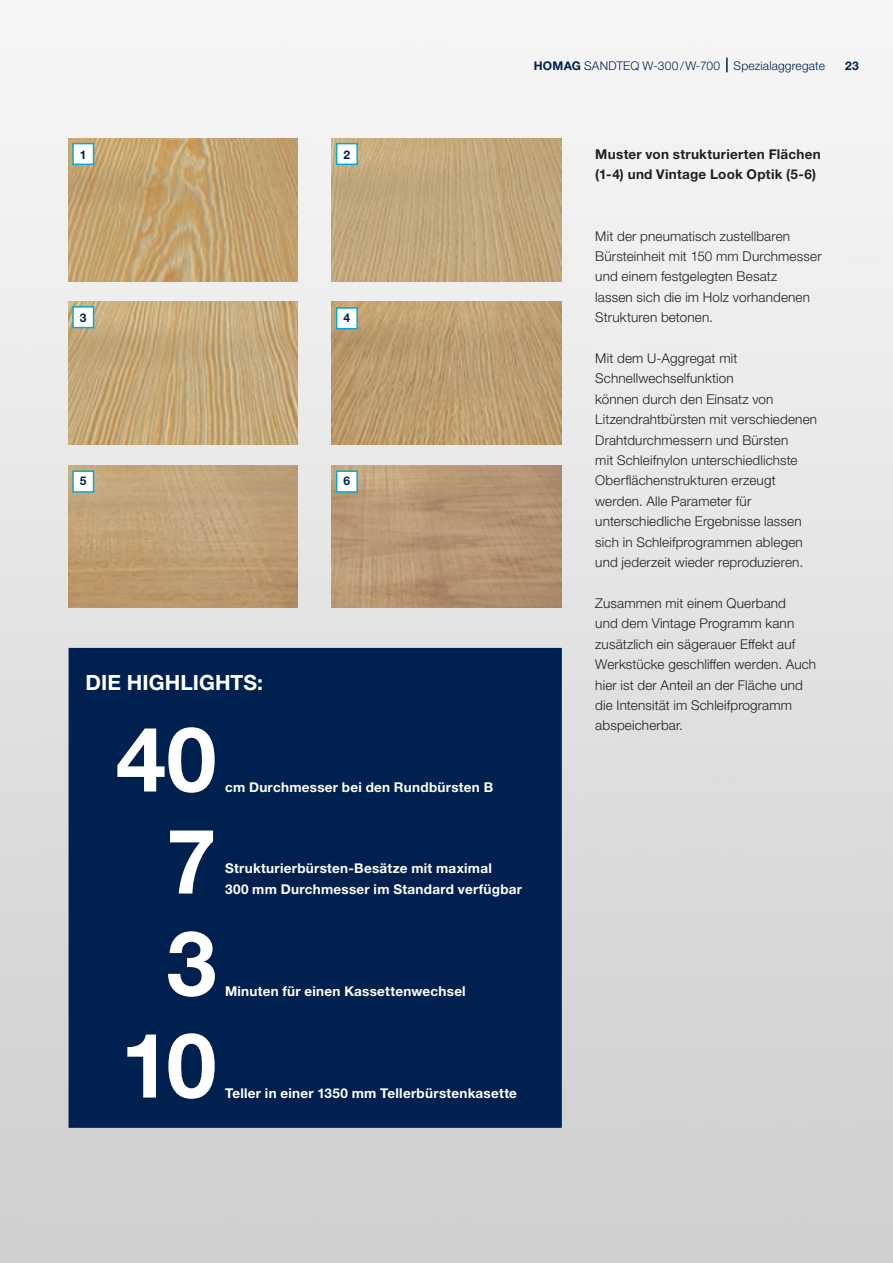
<style>
.page{position:relative;width:893px;height:1263px;background:#fff}
.page>*{position:absolute;margin:0;border:0;box-sizing:border-box;transform-origin:0 0}
._06_Tabelle_große_Za{font:700 90px "Helvetica Neue LTW1 G";color:#fff}
._07_Grafiken_Übersch{font:700 21px "Helvetica Neue LTW1 G";letter-spacing:.005em;color:#fff}
._03_Copy_9pt_light{font:300 13.5px/20.4px "Helvetica Neue LTW1 G";letter-spacing:.01em;color:#231f20}
._07_Grafiken_Tbl{font:700 13.5px/20.4px "Helvetica Neue LTW1 G";letter-spacing:.02em;color:#fff}
._03_Copy_9pt_light-2{font:700 13.5px/20.4px "Helvetica Neue LTW1 G";letter-spacing:.02em;color:#231f20}
.Musterseiten_Rubrike{font:300 12px "Helvetica Neue LTW1 G";letter-spacing:.015em;color:#00214f}
._06_Tabelle_Explosio{font:700 12px "Helvetica Neue LTW1 G";color:#00214f}
.s1{font-weight:700}
</style>
<div class="page">
<img style="left:0;top:45px;width:893px;height:1218px">
<img style="left:332px;top:302px;width:229px;height:143px">
<img style="left:68px;top:465px;width:230px;height:143px">
<img style="left:332px;top:465px;width:229px;height:143px">
<img style="left:68px;top:139px;width:230px;height:142px">
<img style="left:332px;top:139px;width:229px;height:142px">
<img style="left:68px;top:302px;width:230px;height:143px">
<svg style="left:726px;top:58px;width:2px;height:14px"></svg>
<div style="left:69px;top:648px;width:493px;height:480px;background:#00214f"></div>
<div style="left:73px;top:144px;width:21px;height:20px;background:#fff"></div>
<div style="left:72px;top:143px;width:22px;height:22px;border:2px solid #00acd5"></div>
<div style="left:337px;top:308px;width:20px;height:21px;background:#fff"></div>
<div style="left:336px;top:307px;width:22px;height:22px;border:2px solid #00acd5"></div>
<div style="left:337px;top:144px;width:20px;height:20px;background:#fff"></div>
<div style="left:336px;top:143px;width:22px;height:22px;border:2px solid #00acd5"></div>
<div style="left:73px;top:471px;width:21px;height:21px;background:#fff"></div>
<div style="left:72px;top:470px;width:22px;height:23px;border:2px solid #00acd5"></div>
<div style="left:73px;top:307px;width:21px;height:21px;background:#fff"></div>
<div style="left:72px;top:306px;width:22px;height:22px;border:2px solid #00acd5"></div>
<div style="left:337px;top:471px;width:20px;height:21px;background:#fff"></div>
<div style="left:336px;top:470px;width:22px;height:23px;border:2px solid #00acd5"></div>
<p class="Musterseiten_Rubrike" style="left:534px;top:58px;width:293px"><span class="s1">HOMAG</span> SANDTEQ W-300/W-700 Spezialaggregate</p>
<p class="_06_Tabelle_Explosio" style="left:845px;top:58px;width:15px">23</p>
<p class="_06_Tabelle_Explosio" style="left:80px;top:147px;width:8px">1</p>
<p class="_06_Tabelle_Explosio" style="left:344px;top:147px;width:8px">2</p>
<p class="_06_Tabelle_Explosio" style="left:80px;top:311px;width:8px">3</p>
<p class="_06_Tabelle_Explosio" style="left:344px;top:311px;width:8px">4</p>
<p class="_06_Tabelle_Explosio" style="left:80px;top:474px;width:8px">5</p>
<p class="_06_Tabelle_Explosio" style="left:344px;top:474px;width:8px">6</p>
<p class="_07_Grafiken_Übersch" style="left:86px;top:669px;width:179px">DIE HIGHLIGHTS:</p>
<p class="_06_Tabelle_große_Za" style="left:116px;top:704px;width:102px">40</p>
<p class="_07_Grafiken_Tbl" style="left:225px;top:776px;width:270px">cm Durchmesser bei den Rundbürsten B</p>
<p class="_06_Tabelle_große_Za" style="left:166px;top:806px;width:52px">7</p>
<p class="_07_Grafiken_Tbl" style="left:225px;top:858px;width:299px">Strukturierbürsten-Besätze mit maximal<br>300 mm Durchmesser im Standard verfügbar</p>
<p class="_06_Tabelle_große_Za" style="left:166px;top:908px;width:52px">3</p>
<p class="_07_Grafiken_Tbl" style="left:225px;top:980px;width:242px">Minuten für einen Kassettenwechsel</p>
<p class="_06_Tabelle_große_Za" style="left:121px;top:1010px;width:97px">10</p>
<p class="_07_Grafiken_Tbl" style="left:225px;top:1082px;width:293px">Teller in einer 1350 mm Tellerbürstenkasette</p>
<p class="_03_Copy_9pt_light-2" style="left:595px;top:144px;width:227px">Muster von strukturierten Flächen (1-4) und Vintage Look Optik (5-6)</p>
<p class="_03_Copy_9pt_light" style="left:595px;top:226px;width:228px">Mit der pneumatisch zustellbaren<br>Bürsteinheit mit 150 mm Durchmesser und einem festgelegten Besatz<br>lassen sich die im Holz vorhandenen<br>Strukturen betonen.</p>
<p class="_03_Copy_9pt_light" style="left:595px;top:348px;width:223px">Mit dem U-Aggregat mit<br>Schnellwechselfunktion<br>können durch den Einsatz von<br>Litzendrahtbürsten mit verschiedenen<br>Drahtdurchmessern und Bürsten<br>mit Schleifnylon unterschiedlichste<br>Oberflächenstrukturen erzeugt werden. Alle Parameter für unterschiedliche Ergebnisse lassen sich in Schleifprogrammen ablegen und jederzeit wieder reproduzieren.</p>
<p class="_03_Copy_9pt_light" style="left:595px;top:593px;width:222px">Zusammen mit einem Querband<br>und dem Vintage Programm kann zusätzlich ein sägerauer Effekt auf<br>Werkstücke geschliffen werden. Auch hier ist der Anteil an der Fläche und die Intensität im Schleifprogramm abspeicherbar.</p>
</div>
